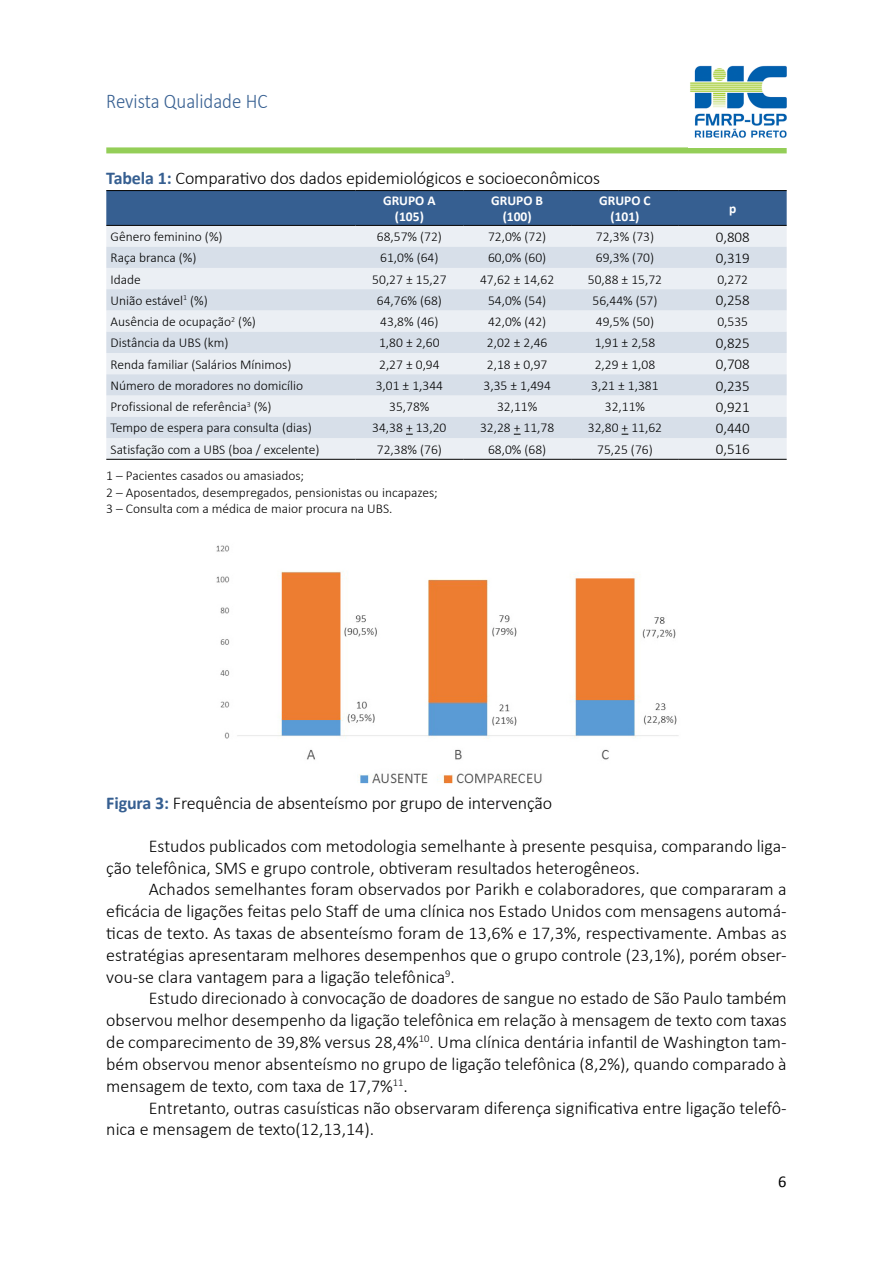
<style>
.page{position:relative;width:893px;height:1263px;background:#fff}
.page>*{position:absolute;margin:0;border:0;box-sizing:border-box;transform-origin:0 0}
.t1{font:300 21px "Calibri";color:#365f91;scale:.9 1}
.t2{font:300 18px/21.8px "Calibri";color:#000}
.t3{font:16.5px "Calibri";color:#000}
.t4{font:300 15px "Calibri";color:#000}
.t5{font:300 13.5px/16.4px "Calibri";color:#000}
.t6{font:700 13.5px/16.2px "Calibri";color:#fff;text-align:center}
.s1{font-weight:700;color:#365f91}
</style>
<div class="page">
<div style="left:106px;top:147px;width:681px;height:6px;background:#94ce58"></div>
<img style="left:690px;top:65px;width:97px;height:73px">
<div style="left:106px;top:191px;width:681px;height:34px;background:#365f91"></div>
<div style="left:106px;top:226px;width:681px;height:233px;background:#ebeff4"></div>
<svg style="left:106px;top:247px;width:681px;height:191px;background:#e0e6ed"></svg>
<hr style="left:106px;top:190px;width:249px;height:1px;background:#000">
<hr style="left:355px;top:190px;width:108px;height:1px;background:#000">
<hr style="left:463px;top:190px;width:108px;height:1px;background:#000">
<hr style="left:571px;top:190px;width:108px;height:1px;background:#000">
<hr style="left:679px;top:190px;width:108px;height:1px;background:#000">
<hr style="left:106px;top:225px;width:249px;height:1px;background:#000">
<hr style="left:355px;top:225px;width:108px;height:1px;background:#000">
<hr style="left:463px;top:225px;width:108px;height:1px;background:#000">
<hr style="left:571px;top:225px;width:108px;height:1px;background:#000">
<hr style="left:679px;top:225px;width:108px;height:1px;background:#000">
<hr style="left:106px;top:459px;width:249px;height:1px;background:#000">
<hr style="left:355px;top:459px;width:108px;height:1px;background:#000">
<hr style="left:463px;top:459px;width:108px;height:1px;background:#000">
<hr style="left:571px;top:459px;width:108px;height:1px;background:#000">
<hr style="left:679px;top:459px;width:108px;height:1px;background:#000">
<img style="left:216px;top:545px;width:463px;height:239px">
<p class="t1" style="left:106px;top:88px;width:181px">Revista Qualidade HC</p>
<p class="t2" style="left:106px;top:167px;width:495px"><span class="s1">Tabela 1:</span> Comparativo dos dados epidemiológicos e socioeconômicos</p>
<p class="t6" style="left:383px;top:192px;width:54px">GRUPO A (105)</p>
<p class="t6" style="left:491px;top:192px;width:53px">GRUPO B (100)</p>
<p class="t6" style="left:599px;top:192px;width:53px">GRUPO C (101)</p>
<p class="t6" style="left:729px;top:200px;width:9px">p</p>
<p class="t5" style="left:111px;top:228px;width:114px">Gênero feminino (%)</p>
<p class="t5" style="left:377px;top:228px;width:67px">68,57% (72)</p>
<p class="t5" style="left:488px;top:228px;width:60px">72,0% (72)</p>
<p class="t5" style="left:596px;top:228px;width:60px">72,3% (73)</p>
<p class="t4" style="left:716px;top:227px;width:36px">0,808</p>
<p class="t5" style="left:111px;top:250px;width:87px">Raça branca (%)</p>
<p class="t5" style="left:380px;top:250px;width:60px">61,0% (64)</p>
<p class="t5" style="left:488px;top:250px;width:60px">60,0% (60)</p>
<p class="t5" style="left:596px;top:250px;width:60px">69,3% (70)</p>
<p class="t4" style="left:716px;top:249px;width:36px">0,319</p>
<p class="t5" style="left:111px;top:271px;width:32px">Idade</p>
<p class="t5" style="left:372px;top:271px;width:76px">50,27 ± 15,27</p>
<p class="t5" style="left:480px;top:271px;width:76px">47,62 ± 14,62</p>
<p class="t5" style="left:588px;top:271px;width:76px">50,88 ± 15,72</p>
<p class="t5" style="left:717px;top:271px;width:32px">0,272</p>
<p class="t5" style="left:111px;top:292px;width:99px">União estável<sup>1</sup> (%)</p>
<p class="t5" style="left:377px;top:292px;width:67px">64,76% (68)</p>
<p class="t5" style="left:488px;top:292px;width:60px">54,0% (54)</p>
<p class="t5" style="left:592px;top:292px;width:67px">56,44% (57)</p>
<p class="t4" style="left:716px;top:291px;width:36px">0,258</p>
<p class="t5" style="left:111px;top:313px;width:147px">Ausência de ocupação<sup>2</sup> (%)</p>
<p class="t5" style="left:380px;top:313px;width:60px">43,8% (46)</p>
<p class="t5" style="left:488px;top:313px;width:60px">42,0% (42)</p>
<p class="t5" style="left:596px;top:313px;width:60px">49,5% (50)</p>
<p class="t5" style="left:717px;top:313px;width:32px">0,535</p>
<p class="t5" style="left:111px;top:335px;width:120px">Distância da UBS (km)</p>
<p class="t5" style="left:379px;top:335px;width:62px">1,80 ± 2,60</p>
<p class="t5" style="left:487px;top:335px;width:62px">2,02 ± 2,46</p>
<p class="t5" style="left:595px;top:335px;width:62px">1,91 ± 2,58</p>
<p class="t4" style="left:716px;top:334px;width:36px">0,825</p>
<p class="t5" style="left:111px;top:356px;width:182px">Renda familiar (Salários Mínimos)</p>
<p class="t5" style="left:379px;top:356px;width:62px">2,27 ± 0,94</p>
<p class="t5" style="left:487px;top:356px;width:62px">2,18 ± 0,97</p>
<p class="t5" style="left:595px;top:356px;width:62px">2,29 ± 1,08</p>
<p class="t4" style="left:716px;top:355px;width:36px">0,708</p>
<p class="t5" style="left:111px;top:377px;width:194px">Número de moradores no domicílio</p>
<p class="t5" style="left:376px;top:377px;width:69px">3,01 ± 1,344</p>
<p class="t5" style="left:483px;top:377px;width:69px">3,35 ± 1,494</p>
<p class="t5" style="left:591px;top:377px;width:69px">3,21 ± 1,381</p>
<p class="t4" style="left:716px;top:376px;width:36px">0,235</p>
<p class="t5" style="left:111px;top:398px;width:162px">Profissional de referência<sup>3</sup> (%)</p>
<p class="t5" style="left:389px;top:398px;width:42px">35,78%</p>
<p class="t5" style="left:497px;top:398px;width:42px">32,11%</p>
<p class="t5" style="left:605px;top:398px;width:42px">32,11%</p>
<p class="t4" style="left:716px;top:397px;width:36px">0,921</p>
<p class="t5" style="left:111px;top:420px;width:203px">Tempo de espera para consulta (dias)</p>
<p class="t5" style="left:372px;top:420px;width:76px">34,38 + 13,20</p>
<p class="t5" style="left:480px;top:420px;width:76px">32,28 + 11,78</p>
<p class="t5" style="left:588px;top:420px;width:76px">32,80 + 11,62</p>
<p class="t4" style="left:716px;top:419px;width:36px">0,440</p>
<p class="t5" style="left:111px;top:441px;width:211px">Satisfação com a UBS (boa / excelente)</p>
<p class="t5" style="left:377px;top:441px;width:67px">72,38% (76)</p>
<p class="t5" style="left:488px;top:441px;width:60px">68,0% (68)</p>
<p class="t5" style="left:597px;top:441px;width:57px">75,25 (76)</p>
<p class="t4" style="left:716px;top:440px;width:36px">0,516</p>
<p class="t5" style="left:106px;top:468px;width:333px">1 – Pacientes casados ou amasiados;<br>2 – Aposentados, desempregados, pensionistas ou incapazes;<br>3 – Consulta com a médica de maior procura na UBS.</p>
<p class="t2" style="left:106px;top:792px;width:447px"><span class="s1">Figura 3:</span> Frequência de absenteísmo por grupo de intervenção</p>
<p class="t2" style="left:106px;top:835px;width:682px;text-indent:43px">Estudos publicados com metodologia semelhante à presente pesquisa, comparando liga&shy;ção telefônica, SMS e grupo controle, obtiveram resultados heterogêneos.</p>
<p class="t2" style="left:106px;top:878px;width:682px;text-align:justify;text-indent:43px">Achados semelhantes foram observados por Parikh e colaboradores, que compararam a eficácia de ligações feitas pelo Staff de uma clínica nos Estado Unidos com mensagens automá&shy;ticas de texto. As taxas de absenteísmo foram de 13,6% e 17,3%, respectivamente. Ambas as estratégias apresentaram melhores desempenhos que o grupo controle (23,1%), porém obser&shy;vou-se clara vantagem para a ligação telefônica<sup>9</sup>.</p>
<p class="t2" style="left:106px;top:987px;width:682px;text-align:justify;text-indent:43px">Estudo direcionado à convocação de doadores de sangue no estado de São Paulo também observou melhor desempenho da ligação telefônica em relação à mensagem de texto com taxas de comparecimento de 39,8% versus 28,4%<sup>10</sup>. Uma clínica dentária infantil de Washington tam&shy;bém observou menor absenteísmo no grupo de ligação telefônica (8,2%), quando comparado à mensagem de texto, com taxa de 17,7%<sup>11</sup>.</p>
<p class="t2" style="left:106px;top:1096px;width:682px;text-indent:43px">Entretanto, outras casuísticas não observaram diferença significativa entre ligação telefô&shy;nica e mensagem de texto(12,13,14).</p>
<p class="t3" style="left:778px;top:1171px;width:10px">6</p>
</div>
